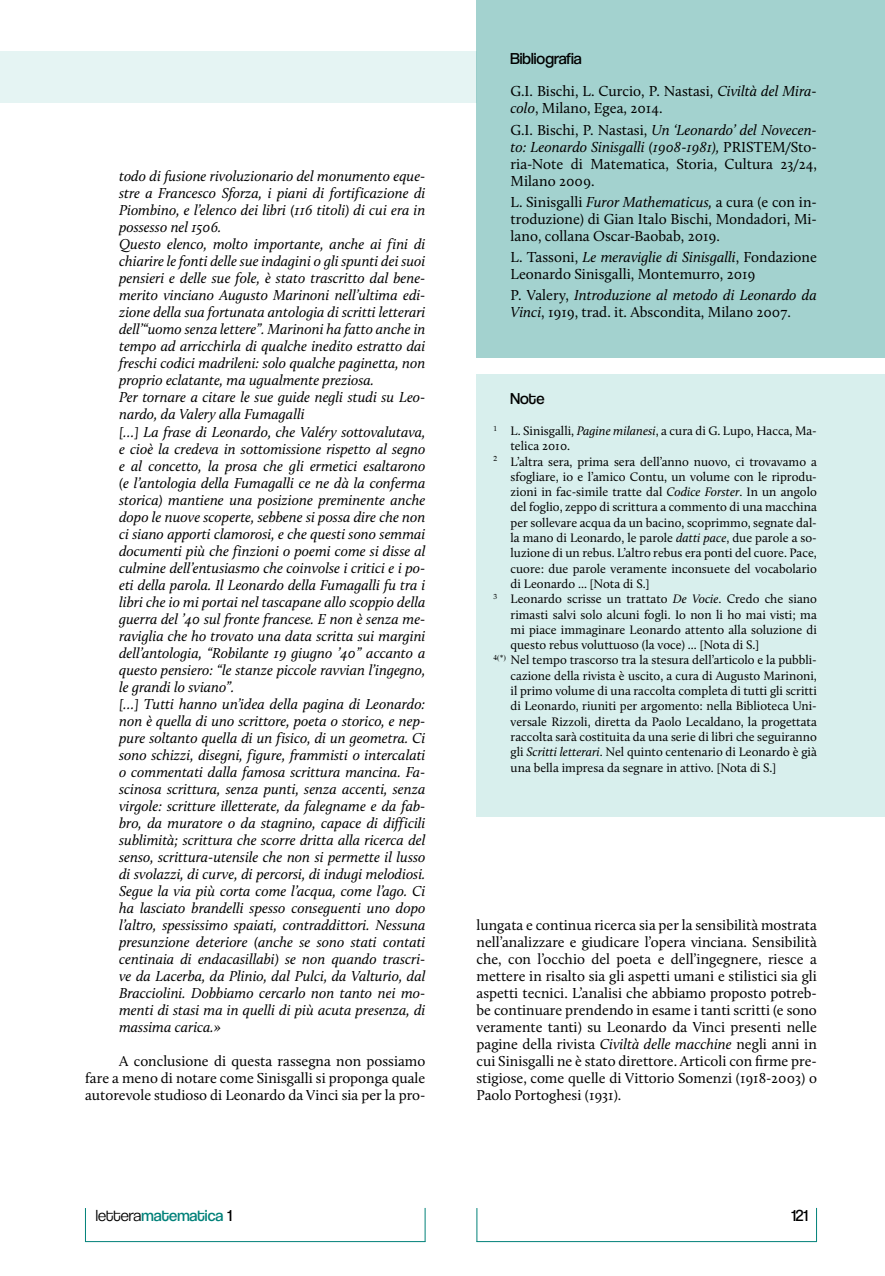
<style>
.page{position:relative;width:885px;height:1276px;background:#fff}
.page>*{position:absolute;margin:0;border:0;box-sizing:border-box;transform-origin:0 0}
.t1{font:16.5px "Coolvetica Bk";color:#000}
.t2{font:16.5px "Coolvetica Bk";color:#008179}
.t3{font:15px/17px "Calluna";color:#000}
.t4{font:italic 14.85px/17px "Calluna";color:#000}
.t5{font:14.85px/17px "Calluna";color:#000;text-align:justify}
.t6{font:12.75px "Calluna";color:#000}
.s1{font-style:italic}
.s2{font-family:"Coolvetica Lt";color:#000}
.s3{color:#000}
</style>
<div class="page">
<hr style="left:476px;top:1241px;width:340px;height:1px;background:#008179">
<hr style="left:476px;top:1208px;width:1px;height:34px;background:#008179">
<hr style="left:816px;top:1208px;width:1px;height:33px;background:#008179">
<hr style="left:85px;top:1241px;width:340px;height:1px;background:#008179">
<hr style="left:85px;top:1208px;width:1px;height:34px;background:#008179">
<hr style="left:424px;top:1208px;width:1px;height:33px;background:#008179">
<div style="left:0;top:51px;width:476px;height:51px;background:#e5f4f3"></div>
<div style="left:476px;top:0;width:408px;height:357px;background:#a3d2cf"></div>
<div style="left:476px;top:374px;width:408px;height:442px;background:#d8efed"></div>
<p class="t4" style="left:119px;top:168px;width:308px">todo di fusione rivoluzionario del monumento eque&shy;stre a Francesco Sforza, i piani di fortificazione di Piombino, e l’elenco dei libri (116 titoli) di cui era in possesso nel 1506.<br>Questo elenco, molto importante, anche ai fini di chiarire le fonti delle sue indagini o gli spunti dei suoi pensieri e delle sue fole, è stato trascritto dal bene&shy;merito vinciano Augusto Marinoni nell’ultima edi&shy;zione della sua fortunata antologia di scritti letterari dell’“uomo senza lettere”. Marinoni ha fatto anche in tempo ad arricchirla di qualche inedito estratto dai freschi codici madrileni: solo qualche paginetta, non proprio eclatante, ma ugualmente preziosa.<br>Per tornare a citare le sue guide negli studi su Leo&shy;nardo, da Valery alla Fumagalli<br>[…] La frase di Leonardo, che Valéry sottovalutava, e cioè la credeva in sottomissione rispetto al segno e al concetto, la prosa che gli ermetici esaltarono (e l’antologia della Fumagalli ce ne dà la conferma storica) mantiene una posizione preminente anche dopo le nuove scoperte, sebbene si possa dire che non ci siano apporti clamorosi, e che questi sono semmai documenti più che finzioni o poemi come si disse al culmine dell’entusiasmo che coinvolse i critici e i po&shy;eti della parola. Il Leonardo della Fumagalli fu tra i libri che io mi portai nel tascapane allo scoppio della guerra del ’40 sul fronte francese. E non è senza me&shy;raviglia che ho trovato una data scritta sui margini dell’antologia, “Robilante 19 giugno ’40” accanto a questo pensiero: “le stanze piccole ravvian l’ingegno, le grandi lo sviano”.<br>[…] Tutti hanno un’idea della pagina di Leonardo: non è quella di uno scrittore, poeta o storico, e nep&shy;pure soltanto quella di un fisico, di un geometra. Ci sono schizzi, disegni, figure, frammisti o intercalati o commentati dalla famosa scrittura mancina. Fa&shy;scinosa scrittura, senza punti, senza accenti, senza virgole: scritture illetterate, da falegname e da fab&shy;bro, da muratore o da stagnino, capace di difficili sublimità; scrittura che scorre dritta alla ricerca del senso, scrittura-utensile che non si permette il lusso di svolazzi, di curve, di percorsi, di indugi melodiosi.<br>Segue la via più corta come l’acqua, come l’ago. Ci ha lasciato brandelli spesso conseguenti uno dopo l’altro, spessissimo spaiati, contraddittori. Nessuna presunzione deteriore (anche se sono stati contati centinaia di endacasillabi) se non quando trascri&shy;ve da Lacerba, da Plinio, dal Pulci, da Valturio, dal Bracciolini. Dobbiamo cercarlo non tanto nei mo&shy;menti di stasi ma in quelli di più acuta presenza, di massima carica.»</p>
<p class="t5" style="left:85px;top:1052px;width:342px;text-indent:34px">A conclusione di questa rassegna non possiamo fare a meno di notare come Sinisgalli si proponga quale autorevole studioso di Leonardo da Vinci sia per la pro-</p>
<p class="t1" style="left:510px;top:49px;width:73px">Bibliografia</p>
<p class="t3" style="left:510px;top:83px;width:308px">G.I. Bischi, L. Curcio, P. Nastasi, <span class="s1">Civiltà del Mira&shy;colo</span>, Milano, Egea, 2014.</p>
<p class="t3" style="left:510px;top:121px;width:308px;text-align:justify">G.I. Bischi, P. Nastasi, <span class="s1">Un ‘Leonardo’ del Novecen&shy;to: Leonardo Sinisgalli (1908-1981),</span> PRISTEM/Sto&shy;ria-Note di Matematica, Storia, Cultura 23/24, Milano 2009.</p>
<p class="t3" style="left:510px;top:193px;width:308px;text-align:justify">L. Sinisgalli <span class="s1">Furor Mathematicus,</span> a cura (e con in&shy;troduzione) di Gian Italo Bischi, Mondadori, Mi&shy;lano, collana Oscar-Baobab, 2019.</p>
<p class="t3" style="left:510px;top:248px;width:308px">L. Tassoni, <span class="s1">Le meraviglie di Sinisgalli</span>, Fondazione<br>Leonardo Sinisgalli, Montemurro, 2019</p>
<p class="t3" style="left:510px;top:287px;width:308px">P. Valery, <span class="s1">Introduzione al metodo di Leonardo da<br>Vinci</span>, 1919, trad. it. Abscondita, Milano 2007.</p>
<p class="t1" style="left:510px;top:389px;width:36px">Note</p>
<p class="t6" style="left:493px;top:423px;width:325px"><sup>1</sup> L. Sinisgalli, <span class="s1">Pagine milanesi</span>, a cura di G. Lupo, Hacca, Ma-</p>
<p class="t6" style="left:510px;top:438px;width:61px">telica 2010.</p>
<p class="t6" style="left:493px;top:453px;width:325px"><sup>2</sup> L’altra sera, prima sera dell’anno nuovo, ci trovavamo a</p>
<p class="t6" style="left:510px;top:469px;width:308px">sfogliare, io e l’amico Contu, un volume con le riprodu-</p>
<p class="t6" style="left:510px;top:484px;width:308px">zioni in fac-simile tratte dal <span class="s1">Codice Forster</span>. In un angolo</p>
<p class="t6" style="left:510px;top:499px;width:308px">del foglio, zeppo di scrittura a commento di una macchina</p>
<p class="t6" style="left:510px;top:515px;width:308px">per sollevare acqua da un bacino, scoprimmo, segnate dal-</p>
<p class="t6" style="left:510px;top:530px;width:308px">la mano di Leonardo, le parole <span class="s1">datti pace</span>, due parole a so-</p>
<p class="t6" style="left:510px;top:545px;width:308px">luzione di un rebus. L’altro rebus era ponti del cuore. Pace,</p>
<p class="t6" style="left:510px;top:560px;width:308px">cuore: due parole veramente inconsuete del vocabolario</p>
<p class="t6" style="left:510px;top:576px;width:140px">di Leonardo ... [Nota di S.]</p>
<p class="t6" style="left:493px;top:591px;width:325px"><sup>3</sup> Leonardo scrisse un trattato <span class="s1">De Vocie</span>. Credo che siano</p>
<p class="t6" style="left:510px;top:606px;width:308px">rimasti salvi solo alcuni fogli. Io non li ho mai visti; ma</p>
<p class="t6" style="left:510px;top:622px;width:308px">mi piace immaginare Leonardo attento alla soluzione di</p>
<p class="t6" style="left:510px;top:637px;width:250px">questo rebus voluttuoso (la voce) ... [Nota di S.]</p>
<p class="t6" style="left:493px;top:652px;width:325px"><sup>4</sup><sup>(*)</sup> Nel tempo trascorso tra la stesura dell’articolo e la pubbli-</p>
<p class="t6" style="left:510px;top:668px;width:308px">cazione della rivista è uscito, a cura di Augusto Marinoni,</p>
<p class="t6" style="left:510px;top:683px;width:308px">il primo volume di una raccolta completa di tutti gli scritti</p>
<p class="t6" style="left:510px;top:698px;width:308px">di Leonardo, riuniti per argomento: nella Biblioteca Uni-</p>
<p class="t6" style="left:510px;top:713px;width:308px">versale Rizzoli, diretta da Paolo Lecaldano, la progettata</p>
<p class="t6" style="left:510px;top:729px;width:308px">raccolta sarà costituita da una serie di libri che seguiranno</p>
<p class="t6" style="left:510px;top:744px;width:308px">gli <span class="s1">Scritti letterari</span>. Nel quinto centenario di Leonardo è già</p>
<p class="t6" style="left:510px;top:759px;width:267px">una bella impresa da segnare in attivo. [Nota di S.]</p>
<p class="t5" style="left:476px;top:916px;width:342px">lungata e continua ricerca sia per la sensibilità mostrata nell’analizzare e giudicare l’opera vinciana. Sensibilità che, con l’occhio del poeta e dell’ingegnere, riesce a mettere in risalto sia gli aspetti umani e stilistici sia gli aspetti tecnici. L’analisi che abbiamo proposto potreb&shy;be continuare prendendo in esame i tanti scritti (e sono veramente tanti) su Leonardo da Vinci presenti nelle pagine della rivista <span class="s1">Civiltà delle macchine</span> negli anni in cui Sinisgalli ne è stato direttore. Articoli con firme pre&shy;stigiose, come quelle di Vittorio Somenzi (1918-2003) o Paolo Portoghesi (1931).</p>
<p class="t2" style="left:96px;top:1205px;width:138px"><span class="s2">lettera</span>matematica <span class="s3">1</span></p>
<p class="t1" style="left:791px;top:1205px;width:18px">121</p>
</div>
